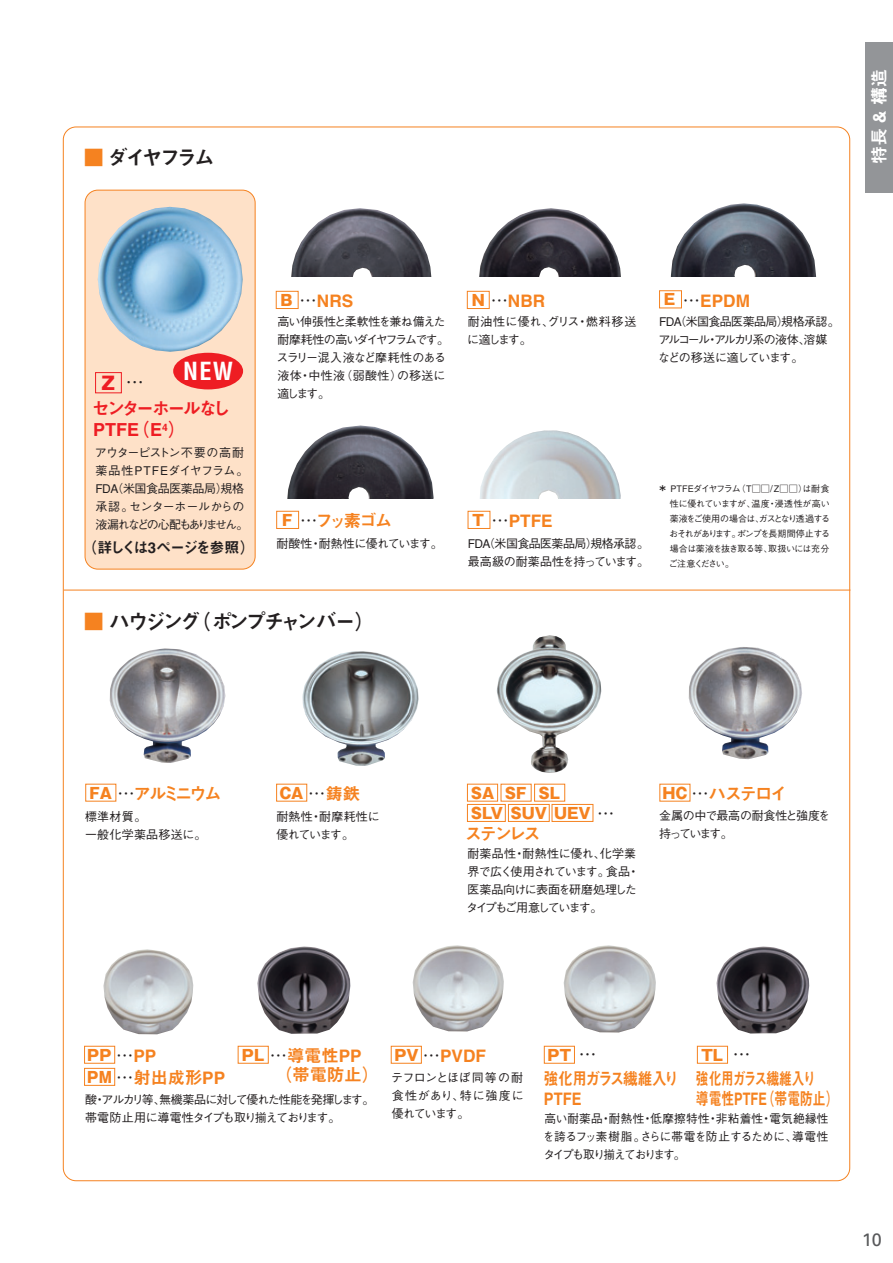
<style>
.page{position:relative;width:893px;height:1263px;background:#fff}
.page>*{position:absolute;margin:0;border:0;box-sizing:border-box;transform-origin:0 0}
.t1{font:700 condensed 24.3px "Helvetica";color:#fff}
.t2{font:20.25px "Midashi Go MB31";letter-spacing:-.13em;color:#231f20}
.t3{font:18px/21.8px "Midashi Go MB31";letter-spacing:-.13em;color:#ee1d23}
.t4{font:18px "Midashi Go MB31";color:#fff}
.t5{font:18px "Univers";color:#57585a}
.t6{font:18px "Midashi Go MB31";color:#231f20}
.t7{font:17.85px "Gothic MB101 hea";color:#ee1d23}
.t8{font:17.55px "Midashi Go MB31";color:#231f20}
.t9{font:17.25px/19.4px "Midashi Go MB31";color:#f58220}
.t10{font:17.25px/19.4px "Midashi Go MB31";color:#f58220;scale:.74 1}
.t11{font:17.25px/19.4px "Midashi Go MB31";letter-spacing:-.02em;color:#f58220;scale:.85 1}
.t12{font:17.25px "Midashi Go MB31";color:#231f20}
.t13{font:15px/20.2px "Gothic MB101 hea";color:#f58220}
.t14{font:15px "Midashi Go MB31";letter-spacing:-.09em;color:#231f20}
.t15{font:500 12px/18px "Gothic BBB";letter-spacing:-.055em;color:#231f20}
.t16{font:500 12px/18px "Gothic BBB";letter-spacing:-.08em;color:#231f20}
.t17{font:500 12px/18px "Gothic BBB";letter-spacing:-.09em;color:#231f20}
.t18{font:500 12px/18px "Gothic BBB";letter-spacing:-.075em;color:#231f20}
.t19{font:500 12px/18px "Gothic BBB";color:#231f20}
.t20{font:500 12px/18px "Gothic BBB";letter-spacing:-.02em;color:#231f20}
.t21{font:500 12px/18px "Gothic BBB";letter-spacing:.02em;color:#231f20}
.t22{font:500 9px/15px "Gothic BBB";letter-spacing:-.085em;color:#231f20;text-align:justify}
.s1{color:#f58220}
.s2{font-family:"Gothic MB101 hea";font-size:15px}
.s3{color:#231f20}
.s4{font-family:"Shin Go";font-weight:400;font-size:16.2px}
.s5{font-size:9.9px}
.s6{font-family:"Midashi Go MB31";font-size:17.25px;color:#231f20}
.s7{font-family:"Midashi Go MB31";font-size:17.25px}
</style>
<div class="page">
<div style="left:85px;top:190px;width:170px;height:379px;background:#fee1c8;border:1px solid #f58220;border-radius:13px"></div>
<img style="left:98px;top:207px;width:145px;height:145px">
<hr style="left:64px;top:590px;width:786px;height:1px;background:#f58220">
<img style="left:110px;top:648px;width:115px;height:115px">
<img style="left:302px;top:651px;width:117px;height:115px">
<img style="left:689px;top:647px;width:113px;height:112px">
<img style="left:497px;top:635px;width:104px;height:138px">
<div style="left:467px;top:784px;width:31px;height:17px;border:1px solid #f58220"></div>
<div style="left:467px;top:804px;width:39px;height:18px;border:1px solid #f58220"></div>
<div style="left:508px;top:804px;width:41px;height:18px;border:1px solid #f58220"></div>
<div style="left:552px;top:804px;width:41px;height:18px;border:1px solid #f58220"></div>
<div style="left:534px;top:784px;width:31px;height:17px;border:1px solid #f58220"></div>
<div style="left:865px;top:43px;width:28px;height:150px;background:#939598"></div>
<div style="left:173px;top:353px;width:70px;height:36px;background:#ee1d23;border-radius:50%"></div>
<div style="left:95px;top:372px;width:27px;height:21px;border:1px solid #ee1d23"></div>
<img style="left:480px;top:430px;width:141px;height:68px">
<img style="left:287px;top:425px;width:147px;height:73px">
<div style="left:276px;top:511px;width:23px;height:18px;border:1px solid #f58220"></div>
<div style="left:468px;top:511px;width:22px;height:18px;border:1px solid #f58220"></div>
<img style="left:479px;top:208px;width:142px;height:68px">
<img style="left:671px;top:203px;width:145px;height:73px">
<div style="left:659px;top:290px;width:23px;height:18px;border:1px solid #f58220"></div>
<div style="left:467px;top:291px;width:22px;height:18px;border:1px solid #f58220"></div>
<img style="left:291px;top:208px;width:140px;height:68px">
<div style="left:276px;top:291px;width:22px;height:18px;border:1px solid #f58220"></div>
<img style="left:103px;top:949px;width:90px;height:85px">
<img style="left:257px;top:946px;width:93px;height:88px">
<img style="left:717px;top:946px;width:92px;height:87px">
<img style="left:564px;top:945px;width:92px;height:87px">
<img style="left:413px;top:945px;width:91px;height:86px">
<div style="left:544px;top:1046px;width:31px;height:17px;border:1px solid #f58220"></div>
<div style="left:697px;top:1046px;width:31px;height:17px;border:1px solid #f58220"></div>
<div style="left:84px;top:1046px;width:31px;height:17px;border:1px solid #f58220"></div>
<div style="left:84px;top:1068px;width:31px;height:17px;border:1px solid #f58220"></div>
<div style="left:238px;top:1046px;width:30px;height:17px;border:1px solid #f58220"></div>
<div style="left:391px;top:1046px;width:31px;height:17px;border:1px solid #f58220"></div>
<h2 class="t2" style="left:83px;top:150px;width:133px"><span class="s1">■</span> ダイヤフラム</h2>
<h3 class="t4" style="left:872px;top:164px;width:97px;rotate:-90deg">特長 ＆ 構造</h3>
<h3 class="t7" style="left:101px;top:376px;width:15px">Z</h3>
<h3 class="t6" style="left:126px;top:376px;width:19px">…</h3>
<h1 class="t1" style="left:183px;top:362px;width:51px">NEW</h1>
<h3 class="t3" style="left:92px;top:399px;width:140px">センターホールなし<br>PTFE（E<sup>4</sup>）</h3>
<p class="t15" style="left:95px;top:446px;width:155px">アウターピストン不要の高耐薬品性PTFEダイヤフラム。<br>FDA（米国食品医薬品局）規格承認。センターホールからの液漏れなどの心配もありません。</p>
<p class="t14" style="left:82px;top:542px;width:174px">（詳しくは3ページを参照）</p>
<h3 class="t9" style="left:281px;top:293px;width:74px"><span class="s2">B</span> <span class="s3">…</span>NRS</h3>
<p class="t15" style="left:276px;top:314px;width:174px">高い伸張性と柔軟性を兼ね備えた耐摩耗性の高いダイヤフラムです。スラリー混入液など摩耗性のある液体・中性液（弱酸性）の移送に適します。</p>
<h3 class="t9" style="left:472px;top:293px;width:75px"><span class="s2">N</span> <span class="s3">…</span>NBR</h3>
<h3 class="t9" style="left:664px;top:293px;width:88px"><span class="s2">E</span> <span class="s3">…</span>EPDM</h3>
<p class="t19" style="left:467px;top:314px;width:171px">耐油性に優れ、グリス・燃料移送に適します。</p>
<p class="t15" style="left:658px;top:314px;width:183px">FDA（米国食品医薬品局）規格承認。アルコール・アルカリ系の液体、溶媒などの移送に適しています。</p>
<h3 class="t9" style="left:282px;top:513px;width:112px"><span class="s2">F</span> <span class="s3">…</span>フッ素ゴム</h3>
<h3 class="t9" style="left:472px;top:513px;width:82px"><span class="s2">T</span> <span class="s3">…</span>PTFE</h3>
<p class="t15" style="left:276px;top:536px;width:168px">耐酸性・耐熱性に優れています。</p>
<p class="t15" style="left:468px;top:536px;width:182px">FDA（米国食品医薬品局）規格承認。最高級の耐薬品性を持っています。</p>
<p class="t22" style="left:669px;top:483px;width:163px;text-indent:-10px"><span class="s4">*</span> PTFEダイヤフラム（T□□<span class="s5">/</span>Z□□）は耐食性に優れていますが、温度・浸透性が高い薬液をご使用の場合は、ガスとなり透過するおそれがあります。ポンプを長期間停止する場合は薬液を抜き取る等、取扱いには充分ご注意ください。</p>
<h2 class="t2" style="left:83px;top:613px;width:293px"><span class="s1">■</span> ハウジング（ポンプチャンバー）</h2>
<h3 class="t9" style="left:90px;top:786px;width:134px"><span class="s2">FA</span> <span class="s3">…</span>アルミニウム</h3>
<p class="t13" style="left:279px;top:785px;width:82px">CA <span class="s6">…</span><span class="s7">鋳鉄</span></p>
<p class="t21" style="left:85px;top:809px;width:123px">標準材質。<br>一般化学薬品移送に。</p>
<p class="t20" style="left:276px;top:809px;width:105px">耐熱性・耐摩耗性に優れています。</p>
<p class="t13" style="left:471px;top:785px;width:121px">SA<br>SLV SUV UEV</p>
<p class="t13" style="left:505px;top:785px;width:57px">SF SL</p>
<h3 class="t9" style="left:465px;top:826px;width:77px">ステンレス</h3>
<h3 class="t12" style="left:597px;top:807px;width:19px">…</h3>
<p class="t16" style="left:466px;top:846px;width:175px">耐薬品性・耐熱性に優れ、化学業界で広く使用されています。食品・医薬品向けに表面を研磨処理したタイプもご用意しています。</p>
<h3 class="t9" style="left:663px;top:786px;width:126px"><span class="s2">HC</span> <span class="s3">…</span>ハステロイ</h3>
<p class="t18" style="left:659px;top:808px;width:173px">金属の中で最高の耐食性と強度を持っています。</p>
<h3 class="t9" style="left:275px;top:1048px;width:105px;text-indent:-5px"><span class="s3">…</span>導電性PP（帯電防止）</h3>
<p class="t13" style="left:87px;top:1047px;width:71px">PP <span class="s6">…</span><span class="s7">PP</span></p>
<p class="t13" style="left:547px;top:1047px;width:25px">PT</p>
<p class="t13" style="left:702px;top:1047px;width:23px">TL</p>
<h3 class="t9" style="left:87px;top:1070px;width:140px"><span class="s2">PM</span> <span class="s3">…</span>射出成形PP</h3>
<p class="t13" style="left:242px;top:1047px;width:24px">PL</p>
<h3 class="t9" style="left:394px;top:1048px;width:93px"><span class="s2">PV</span> <span class="s3">…</span>PVDF</h3>
<h3 class="t8" style="left:733px;top:1048px;width:19px">…</h3>
<h3 class="t8" style="left:579px;top:1048px;width:19px">…</h3>
<h3 class="t11" style="left:544px;top:1071px;width:160px">強化用ガラス繊維入り<br>PTFE</h3>
<h3 class="t10" style="left:696px;top:1071px;width:194px">強化用ガラス繊維入り<br>導電性PTFE（帯電防止）</h3>
<p class="t15" style="left:391px;top:1070px;width:134px;text-align:justify">テフロンとほぼ同等の耐食性があり、特に強度に優れています。</p>
<p class="t17" style="left:85px;top:1092px;width:291px">酸・アルカリ等、無機薬品に対して優れた性能を発揮します。帯電防止用に導電性タイプも取り揃えております。</p>
<p class="t15" style="left:543px;top:1111px;width:287px;text-align:justify">高い耐薬品・耐熱性・低摩擦特性・非粘着性・電気絶縁性を誇るフッ素樹脂。さらに帯電を防止するために、導電性タイプも取り揃えております。</p>
<h3 class="t5" style="left:862px;top:1233px;width:22px">10</h3>
</div>
